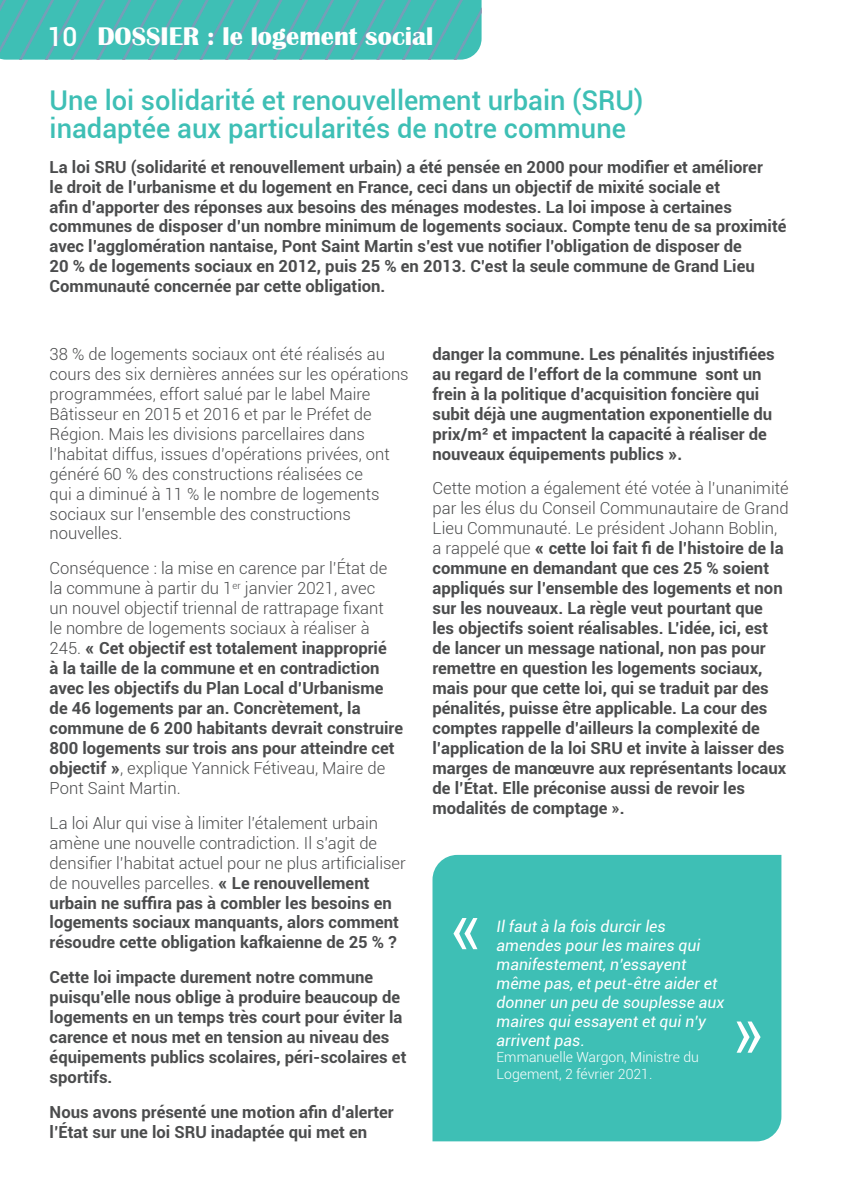
<style>
.page{position:relative;width:844px;height:1191px;background:#fff}
.page>*{position:absolute;margin:0;border:0;box-sizing:border-box;transform-origin:0 0}
.t1{font:70px "Arial Narrow";color:#fff}
.t2{font:500 27.3px/28px "Roboto";color:#3ebfb5}
.t3{font:700 26.25px "Britannic";color:#fff}
.t4{font:700 16.62px/19.9px "Roboto";color:#4b4c4d}
.t5{font:300 16.62px/19.9px "Roboto";color:#4b4c4d}
.t6{font:italic 15.75px/18.9px "Roboto";color:#fff}
.t7{font:300 14px/16.8px "Roboto";color:#fff}
.s1{font-family:"Roboto";font-weight:500}
.s2{font-weight:300}
.s3{font-family:"Arial"}
.s4{font-family:"Arial";font-weight:700}
.s5{font-weight:700}
</style>
<div class="page">
<svg style="left:0;top:0;width:481px;height:60px;background:#45bbb5"></svg>
<div style="left:432px;top:855px;width:349px;height:286px;background:#3ebfb5"></div>
<h3 class="t3" style="left:48px;top:22px;width:387px"><span class="s1">10</span> DOSSIER : le logement social</h3>
<h2 class="t2" style="left:50px;top:85px;width:595px">Une loi solidarité et renouvellement urbain (SRU) inadaptée aux particularités de notre commune</h2>
<p class="t4" style="left:50px;top:156px;width:738px">La loi SRU (solidarité et renouvellement urbain) a été pensée en 2000 pour modifier et améliorer<br>le droit de l’urbanisme et du logement en France, ceci dans un objectif de mixité sociale et<br>afin d’apporter des réponses aux besoins des ménages modestes. La loi impose à certaines communes de disposer d’un nombre minimum de logements sociaux. Compte tenu de sa proximité avec l’agglomération nantaise, Pont Saint Martin s’est vue notifier l’obligation de disposer de<br>20 % de logements sociaux en 2012, puis 25 % en 2013. C’est la seule commune de Grand Lieu Communauté concernée par cette obligation.</p>
<p class="t5" style="left:50px;top:343px;width:360px">38 % de logements sociaux ont été réalisés au cours des six dernières années sur les opérations programmées, effort salué par le label Maire Bâtisseur en 2015 et 2016 et par le Préfet de Région. Mais les divisions parcellaires dans l’habitat diffus, issues d’opérations privées, ont généré 60 % des constructions réalisées ce<br>qui a diminué à 11 % le nombre de logements sociaux sur l’ensemble des constructions nouvelles.</p>
<p class="t4" style="left:50px;top:558px;width:355px"><span class="s2">Conséquence : la mise en carence par l’État de la commune à partir du 1</span><sup>er</sup> <span class="s2">janvier 2021, avec<br>un nouvel objectif triennal de rattrapage fixant<br>le nombre de logements sociaux à réaliser à 245.</span> <span class="s3">«</span> Cet objectif est totalement inapproprié<br>à la taille de la commune et en contradiction avec les objectifs du Plan Local d’Urbanisme de 46 logements par an. Concrètement, la commune de 6 200 habitants devrait construire 800 logements sur trois ans pour atteindre cet objectif <span class="s3">»</span><span class="s2">, explique Yannick Fétiveau, Maire de Pont Saint Martin.</span></p>
<p class="t5" style="left:50px;top:812px;width:357px">La loi Alur qui vise à limiter l’étalement urbain amène une nouvelle contradiction. Il s’agit de densifier l’habitat actuel pour ne plus artificialiser de nouvelles parcelles. <span class="s4">«</span> <span class="s5">Le renouvellement urbain ne suffira pas à combler les besoins en logements sociaux manquants, alors comment résoudre cette obligation kafkaienne de 25 % ?</span></p>
<p class="t4" style="left:50px;top:966px;width:358px">Cette loi impacte durement notre commune puisqu’elle nous oblige à produire beaucoup de logements en un temps très court pour éviter la carence et nous met en tension au niveau des équipements publics scolaires, péri-scolaires et sportifs.</p>
<p class="t4" style="left:50px;top:1101px;width:345px">Nous avons présenté une motion afin d’alerter l’État sur une loi SRU inadaptée qui met en</p>
<p class="t4" style="left:432px;top:343px;width:344px">danger la commune. Les pénalités injustifiées au regard de l’effort de la commune sont un frein à la politique d’acquisition foncière qui subit déjà une augmentation exponentielle du prix/m² et impactent la capacité à réaliser de nouveaux équipements publics <span class="s3">».</span></p>
<p class="t4" style="left:432px;top:478px;width:357px"><span class="s2">Cette motion a également été votée à l’unanimité par les élus du Conseil Communautaire de Grand Lieu Communauté. Le président Johann Boblin, a rappelé que</span> <span class="s3">«</span> cette loi fait fi de l’histoire de la commune en demandant que ces 25 % soient appliqués sur l’ensemble des logements et non sur les nouveaux. La règle veut pourtant que les objectifs soient réalisables. L’idée, ici, est de lancer un message national, non pas pour remettre en question les logements sociaux, mais pour que cette loi, qui se traduit par des pénalités, puisse être applicable. La cour des comptes rappelle d’ailleurs la complexité de l’application de la loi SRU et invite à laisser des marges de manœuvre aux représentants locaux de l’État. Elle préconise aussi de revoir les modalités de comptage ».</p>
<h1 class="t1" style="left:449px;top:875px;width:33px">«</h1>
<p class="t6" style="left:496px;top:916px;width:229px">Il faut à la fois durcir les amendes pour les maires qui manifestement, n’essayent même pas, et peut-être aider et donner un peu de souplesse aux maires qui essayent et qui n’y arrivent pas<span class="s3">.</span></p>
<p class="t7" style="left:496px;top:1048px;width:204px">Emmanuelle Wargon, Ministre du<br>Logement, 2 février 2021.</p>
<h1 class="t1" style="left:732px;top:979px;width:33px">»</h1>
</div>
